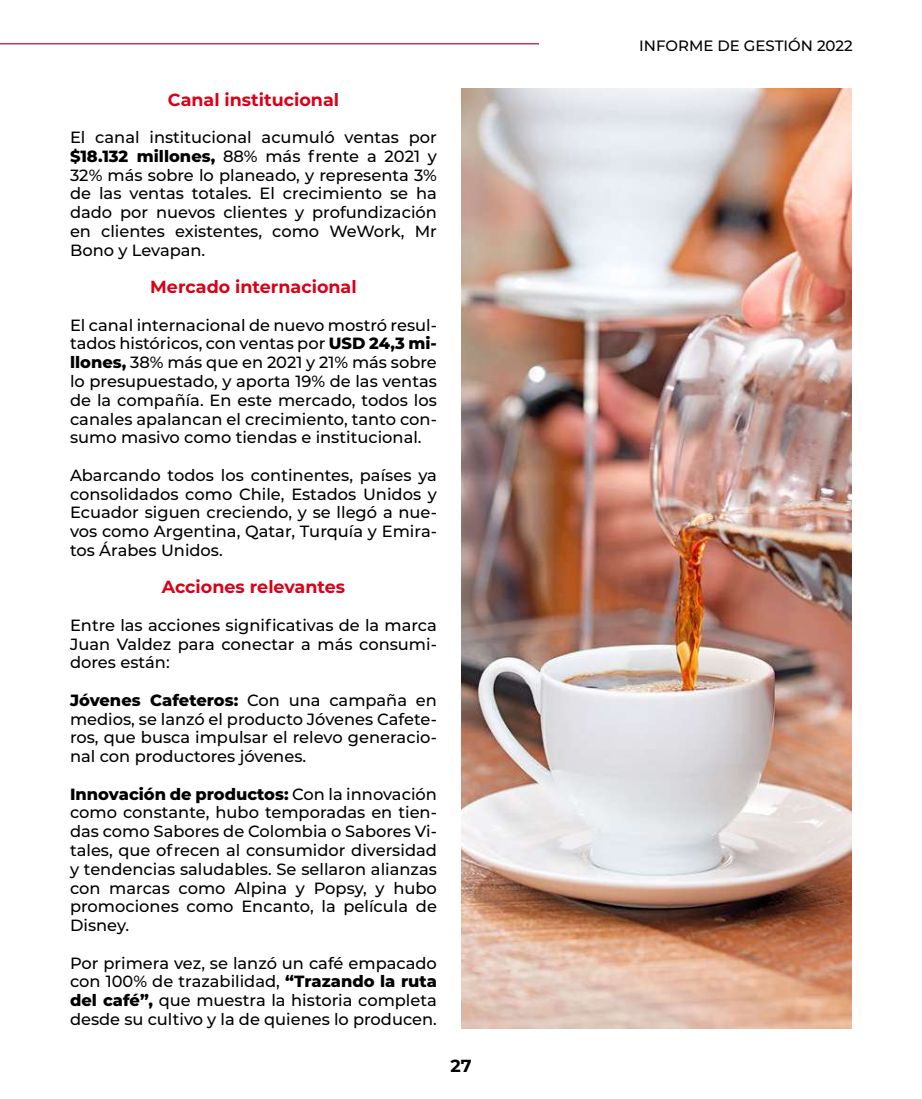
<style>
.page{position:relative;width:922px;height:1099px;background:#fff}
.page>*{position:absolute;margin:0;border:0;box-sizing:border-box;transform-origin:0 0}
.t1{font:700 17.5px "Montserrat";color:#db0017}
.t2{font:700 17.5px "Montserrat";color:#000}
.t3{font:500 16.25px/18.8px "Montserrat";color:#000;text-align:justify}
.t4{font:500 15px "Montserrat";color:#000}
.s1{font-weight:800}
</style>
<div class="page">
<hr style="left:0;top:43px;width:539px;height:1px;background:#b91444">
<img style="left:461px;top:89px;width:389px;height:939px">
<p class="t1" style="left:168px;top:87px;width:173px">Canal institucional</p>
<p class="t3" style="left:70px;top:127px;width:368px">El canal institucional acumuló ventas por <span class="s1">$18.132 millones,</span> 88% más frente a 2021 y 32% más sobre lo planeado, y representa 3% de las ventas totales. El crecimiento se ha dado por nuevos clientes y profundización en clientes existentes, como WeWork, Mr Bono y Levapan.</p>
<p class="t1" style="left:150px;top:274px;width:208px">Mercado internacional</p>
<p class="t3" style="left:70px;top:315px;width:368px">El canal internacional de nuevo mostró resul&shy;tados históricos, con ventas por <span class="s1">USD 24,3 mi&shy;llones,</span> 38% más que en 2021 y 21% más sobre lo presupuestado, y aporta 19% de las ventas de la compañía. En este mercado, todos los canales apalancan el crecimiento, tanto con&shy;sumo masivo como tiendas e institucional.</p>
<p class="t3" style="left:70px;top:465px;width:368px">Abarcando todos los continentes, países ya consolidados como Chile, Estados Unidos y Ecuador siguen creciendo, y se llegó a nue&shy;vos como Argentina, Qatar, Turquía y Emira&shy;tos Árabes Unidos.</p>
<p class="t1" style="left:162px;top:574px;width:185px">Acciones relevantes</p>
<p class="t3" style="left:70px;top:615px;width:368px">Entre las acciones significativas de la marca Juan Valdez para conectar a más consumi&shy;dores están:</p>
<p class="t3" style="left:70px;top:690px;width:368px"><span class="s1">Jóvenes Cafeteros:</span> Con una campaña en medios, se lanzó el producto Jóvenes Cafete&shy;ros, que busca impulsar el relevo generacio&shy;nal con productores jóvenes.</p>
<p class="t3" style="left:70px;top:784px;width:368px"><span class="s1">Innovación de productos:</span> Con la innovación como constante, hubo temporadas en tien&shy;das como Sabores de Colombia o Sabores Vi&shy;tales, que ofrecen al consumidor diversidad y tendencias saludables. Se sellaron alianzas con marcas como Alpina y Popsy, y hubo promociones como Encanto, la película de Disney.</p>
<p class="t3" style="left:70px;top:952px;width:368px">Por primera vez, se lanzó un café empacado con 100% de trazabilidad, <span class="s1">“Trazando la ruta del café”,</span> que muestra la historia completa desde su cultivo y la de quienes lo producen.</p>
<p class="t2" style="left:450px;top:1052px;width:23px">27</p>
<p class="t4" style="left:639px;top:35px;width:215px">INFORME DE GESTIÓN 2022</p>
</div>
